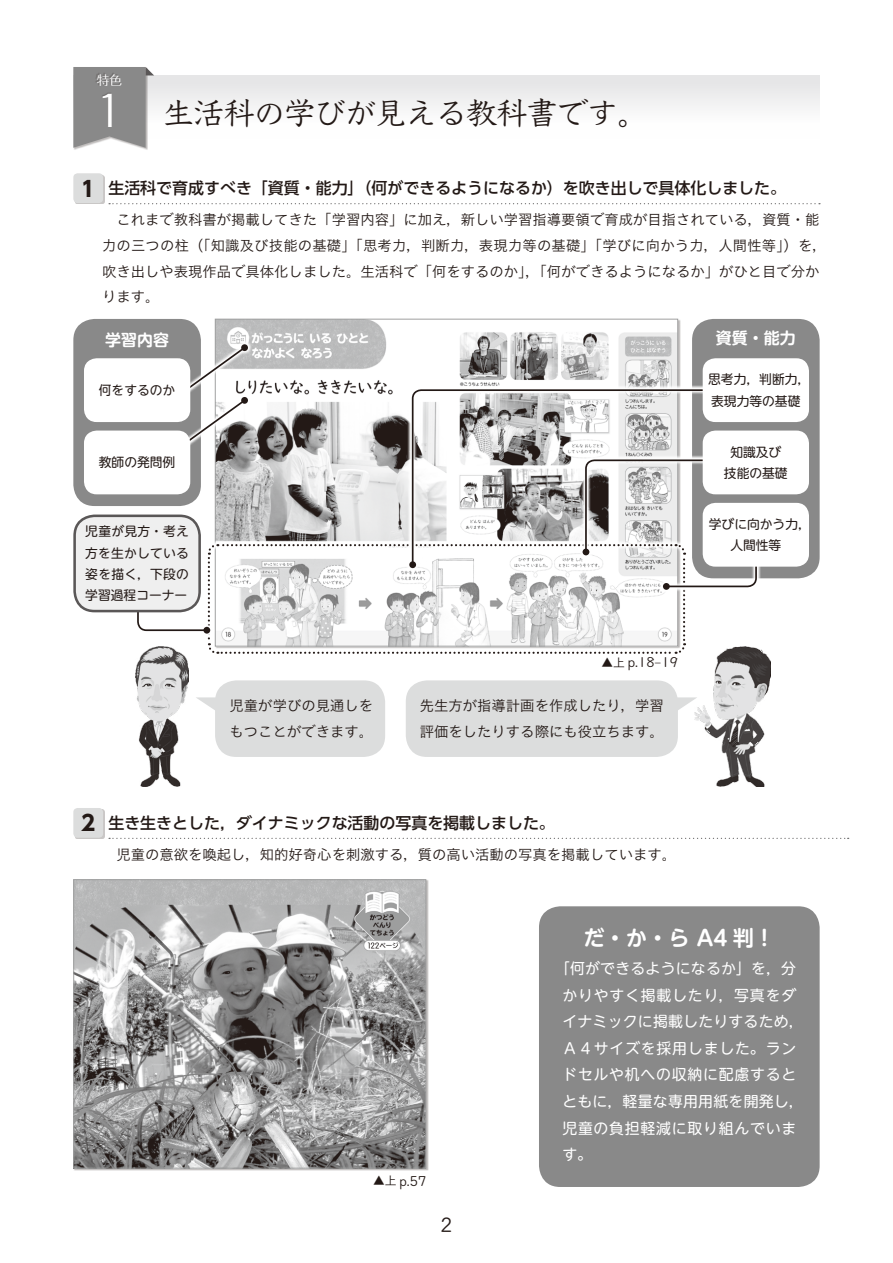
<style>
.page{position:relative;width:893px;height:1263px;background:#fff}
.page>*{position:absolute;margin:0;border:0;box-sizing:border-box;transform-origin:0 0}
.t1{font:500 31.95px "Yu T Kyo New H";letter-spacing:-.05em;color:#231916}
.t2{font:700 21.3px "UD Shin M Go Pro De";color:#fff}
.t3{font:18.75px "Yu T Kyo Oubun Std Medium Alt";color:#231916}
.t4{font:500 15.9px "UD Shin Go Pro";color:#231916}
.t5{font:700 15.9px "UD Shin M Go Pro De";color:#fff}
.t6{font:14.85px/26.5px "UD Shin M Go Pro";letter-spacing:.05em;color:#fff}
.t7{font:14.4px/25.5px "Hiragino UD Sans Std W3";color:#231916;text-align:center}
.t8{font:14.4px/25.5px "Kyo KG Kn Std W3";color:#231916}
.t9{font:12.9px "Yu T Kyo Oubun Std Medium Alt";color:#231916}
.t10{font:12.75px/21.3px "UD Shin M Go Pro";color:#231916}
.t11{font:12.75px "Folk Pro";color:#fff}
.s1{font-family:"Folk Pro";font-weight:400;font-size:42.45px;color:#fff}
.s2{font-weight:700;font-size:21.3px}
.s3{font-family:"Kyo KG Kn Std W3"}
.s4{font-family:"Yu TUD Kyo";font-weight:500}
.s5{font-family:"Hiragino UD Sans Std W3"}
.s6{font-family:"Hiragino UD Sans Std W3";font-size:11.7px}
.s7{font-family:"Minion Pro";font-size:11.7px}
</style>
<div class="page">
<img style="left:217px;top:321px;width:459px;height:24px">
<div style="left:406px;top:680px;width:272px;height:77px;background:#dcdddd;border-radius:21px"></div>
<svg style="left:678px;top:697px;width:17px;height:17px"></svg>
<div style="left:692px;top:319px;width:128px;height:259px;background:#898989;border-radius:21px"></div>
<div style="left:73px;top:319px;width:128px;height:187px;background:#898989;border-radius:21px"></div>
<div style="left:539px;top:906px;width:281px;height:281px;background:#898989;border-radius:21px"></div>
<div style="left:73px;top:75px;width:747px;height:64px;background:linear-gradient(to bottom,#e4e4e5,#fff)"></div>
<div style="left:73px;top:67px;width:75px;height:83px;background:#231916;opacity:.3"></div>
<svg style="left:73px;top:67px;width:81px;height:81px;background:#979797"></svg>
<div style="left:75px;top:174px;width:29px;height:30px;background:#cccaca"></div>
<div style="left:73px;top:173px;width:30px;height:30px;background:#dcdddd;border-radius:4px"></div>
<svg style="left:109px;top:203px;width:711px;height:1px"></svg>
<div style="left:75px;top:809px;width:29px;height:30px;background:#c9c7c6"></div>
<div style="left:73px;top:808px;width:30px;height:30px;background:#dcdddd;border-radius:4px"></div>
<svg style="left:109px;top:838px;width:740px;height:1px"></svg>
<img style="left:76px;top:881px;width:348px;height:285px">
<div style="left:74px;top:879px;width:352px;height:289px;border:1px solid #9fa0a0"></div>
<img style="left:135px;top:655px;width:54px;height:132px">
<img style="left:695px;top:649px;width:75px;height:138px">
<div style="left:703px;top:358px;width:106px;height:64px;background:#fff;border-radius:13px"></div>
<svg style="left:214px;top:340px;width:38px;height:5px"></svg>
<div style="left:703px;top:431px;width:106px;height:63px;background:#fff;border-radius:13px"></div>
<div style="left:703px;top:503px;width:106px;height:64px;background:#fff;border-radius:13px"></div>
<div style="left:84px;top:358px;width:106px;height:64px;background:#fff;border-radius:13px"></div>
<div style="left:84px;top:431px;width:106px;height:63px;background:#fff;border-radius:13px"></div>
<div style="left:215px;top:680px;width:170px;height:77px;background:#dcdddd;border-radius:21px"></div>
<svg style="left:196px;top:697px;width:19px;height:13px"></svg>
<svg style="left:136px;top:345px;width:622px;height:310px"></svg>
<div style="left:203px;top:627px;width:7px;height:7px;background:#231916;border-radius:50%"></div>
<div style="left:75px;top:516px;width:125px;height:95px;background:#efefef;border-radius:20px"></div>
<div style="left:73px;top:514px;width:128px;height:98px;border:3px solid #5a5757;border-radius:20px"></div>
<p class="t11" style="left:97px;top:69px;width:27px">特色</p>
<h1 class="t1" style="left:96px;top:90px;width:554px"><span class="s1">1</span> 生活科の学びが見える教科書です。</h1>
<p class="t4" style="left:78px;top:175px;width:710px"><span class="s2">１</span>生活科で育成すべき「資質・能力」（何ができるようになるか）を吹き出しで具体化しました。</p>
<p class="t7" style="left:102px;top:206px;width:726px"><span class="s3">これまで</span>教科書<span class="s3">が</span>掲載<span class="s3">してきた</span>「学習内容」<span class="s3">に</span>加<span class="s3">え</span><span class="s4">，</span>新<span class="s3">しい</span>学習指導要領<span class="s3">で</span>育成<span class="s3">が</span>目指<span class="s3">されている</span><span class="s4">，</span>資質・能<br>力<span class="s3">の</span>三<span class="s3">つの</span>柱（「知識及<span class="s3">び</span>技能<span class="s3">の</span>基礎」「思考力<span class="s4">，</span>判断力<span class="s4">，</span>表現力等<span class="s3">の</span>基礎」「学<span class="s3">びに</span>向<span class="s3">かう</span>力<span class="s4">，</span>人間性等」）<span class="s3">を</span><span class="s4">，</span></p>
<p class="t8" style="left:102px;top:258px;width:719px"><span class="s5">吹</span>き<span class="s5">出</span>しや<span class="s5">表現作品</span>で<span class="s5">具体化</span>しました<span class="s4">。</span><span class="s5">生活科</span>で<span class="s5">「何</span>をするのか<span class="s5">」</span><span class="s4">，</span><span class="s5">「何</span>ができるようになるか<span class="s5">」</span>がひと<span class="s5">目</span>で<span class="s5">分</span>かります<span class="s4">。</span></p>
<p class="t5" style="left:105px;top:327px;width:65px">学習内容</p>
<p class="t5" style="left:716px;top:325px;width:81px">資質・能力</p>
<p class="t10" style="left:99px;top:379px;width:78px">何をするのか</p>
<p class="t10" style="left:99px;top:451px;width:78px">教師の発問例</p>
<p class="t10" style="left:85px;top:520px;width:105px;text-align:justify">児童が見方・考え方を生かしている姿を描く，下段の学習過程コーナー</p>
<p class="t7" style="left:230px;top:692px;width:145px">児童<span class="s3">が</span>学<span class="s3">びの</span>見通<span class="s3">しを</span></p>
<p class="t8" style="left:230px;top:718px;width:145px">もつことができます<span class="s4">。</span></p>
<p class="t9" style="left:601px;top:656px;width:78px"><span class="s6">▲上</span> p.18<span class="s7">−</span>19</p>
<p class="t7" style="left:420px;top:692px;width:245px">先生方<span class="s3">が</span>指導計画<span class="s3">を</span>作成<span class="s3">したり</span><span class="s4">，</span>学習</p>
<p class="t8" style="left:420px;top:718px;width:245px"><span class="s5">評価</span>をしたりする<span class="s5">際</span>にも<span class="s5">役立</span>ちます<span class="s4">。</span></p>
<p class="t4" style="left:81px;top:810px;width:475px"><span class="s2">2</span> 生き生きとした，ダイナミックな活動の写真を掲載しました。</p>
<p class="t7" style="left:102px;top:841px;width:576px">　児童<span class="s3">の</span>意欲<span class="s3">を</span>喚起<span class="s3">し</span><span class="s4">，</span>知的好奇心<span class="s3">を</span>刺激<span class="s3">する</span><span class="s4">，</span>質<span class="s3">の</span>高<span class="s3">い</span>活動<span class="s3">の</span>写真<span class="s3">を</span>掲載<span class="s3">しています</span><span class="s4">。</span></p>
<p class="t10" style="left:708px;top:368px;width:104px">思考力，判断力，表現力等の基礎</p>
<p class="t10" style="left:724px;top:440px;width:65px;text-align:center">知識及び技能の基礎</p>
<p class="t10" style="left:730px;top:513px;width:82px;text-indent:-21px">学びに向かう力，人間性等</p>
<p class="t9" style="left:373px;top:1174px;width:55px"><span class="s6">▲上</span> p.57</p>
<h3 class="t3" style="left:440px;top:1216px;width:14px">2</h3>
<h2 class="t2" style="left:583px;top:920px;width:193px">だ・か・ら A4 判！</h2>
<p class="t6" style="left:562px;top:954px;width:243px;text-indent:-7px">「何ができるようになるか」を，分かりやすく掲載したり，写真をダイナミックに掲載したりするため，<br>Ａ４サイズを採用しました。ランドセルや机への収納に配慮するとともに，軽量な専用用紙を開発し，児童の負担軽減に取り組んでいます。</p>
</div>
